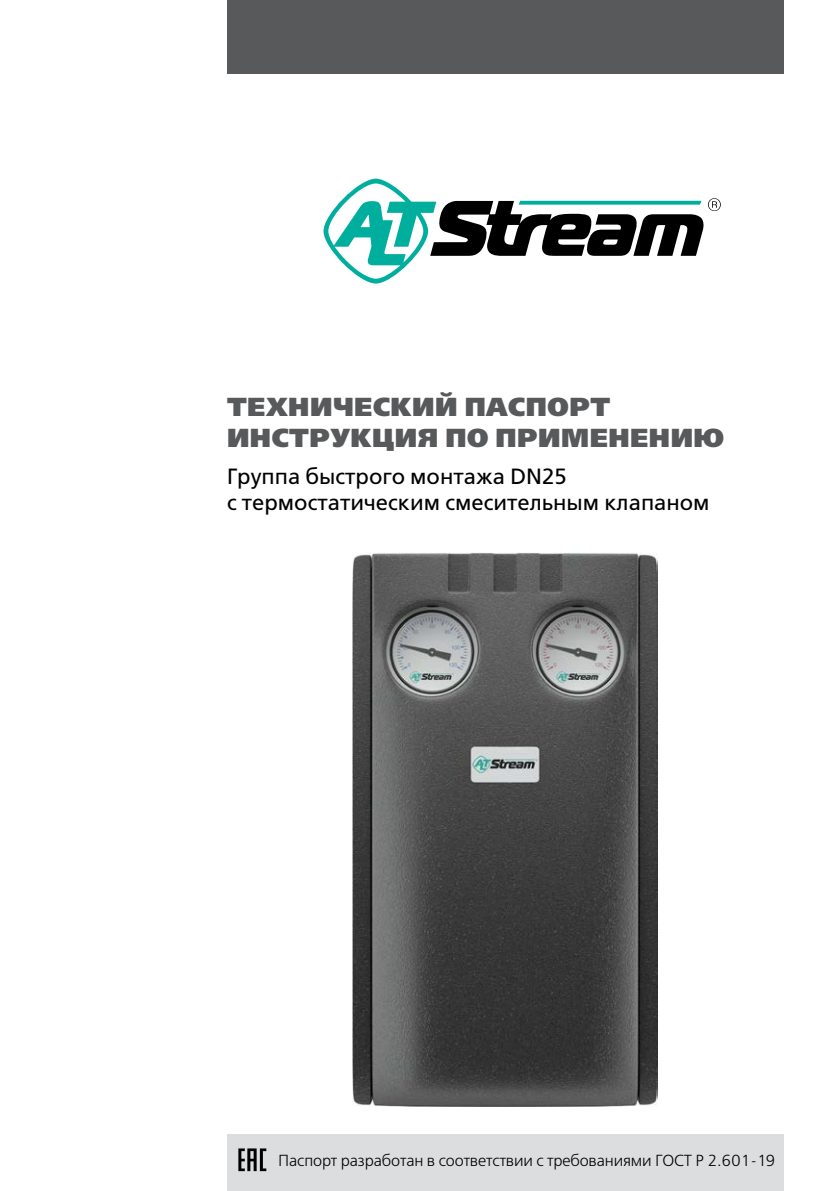
<style>
.page{position:relative;width:840px;height:1191px;background:#fff}
.page>*{position:absolute;margin:0;border:0;box-sizing:border-box;transform-origin:0 0}
.t1{font:800 26px/31.2px "Free Set C";letter-spacing:.02em;color:#58595b}
.t2{font:22px/26px "Free Set C";color:#000}
.t3{font:300 16px "Free Set C";letter-spacing:-.01em;color:#000}
</style>
<div class="page">
<div style="left:227px;top:0;width:555px;height:74px;background:#58595b"></div>
<div style="left:227px;top:1134px;width:555px;height:57px;background:#dcddde"></div>
<svg style="left:238px;top:1148px;width:28px;height:23px"></svg>
<svg style="left:323px;top:179px;width:397px;height:104px"></svg>
<img style="left:352px;top:552px;width:305px;height:554px">
<p class="t1" style="left:227px;top:391px;width:498px">ТЕХНИЧЕСКИЙ ПАСПОРТ<br>ИНСТРУКЦИЯ ПО ПРИМЕНЕНИЮ</p>
<p class="t2" style="left:227px;top:464px;width:484px">Группа быстрого монтажа DN25<br>с термостатическим смесительным клапаном</p>
<p class="t3" style="left:278px;top:1152px;width:498px">Паспорт разработан в соответствии с требованиями ГОСТ Р 2.601-19</p>
</div>
